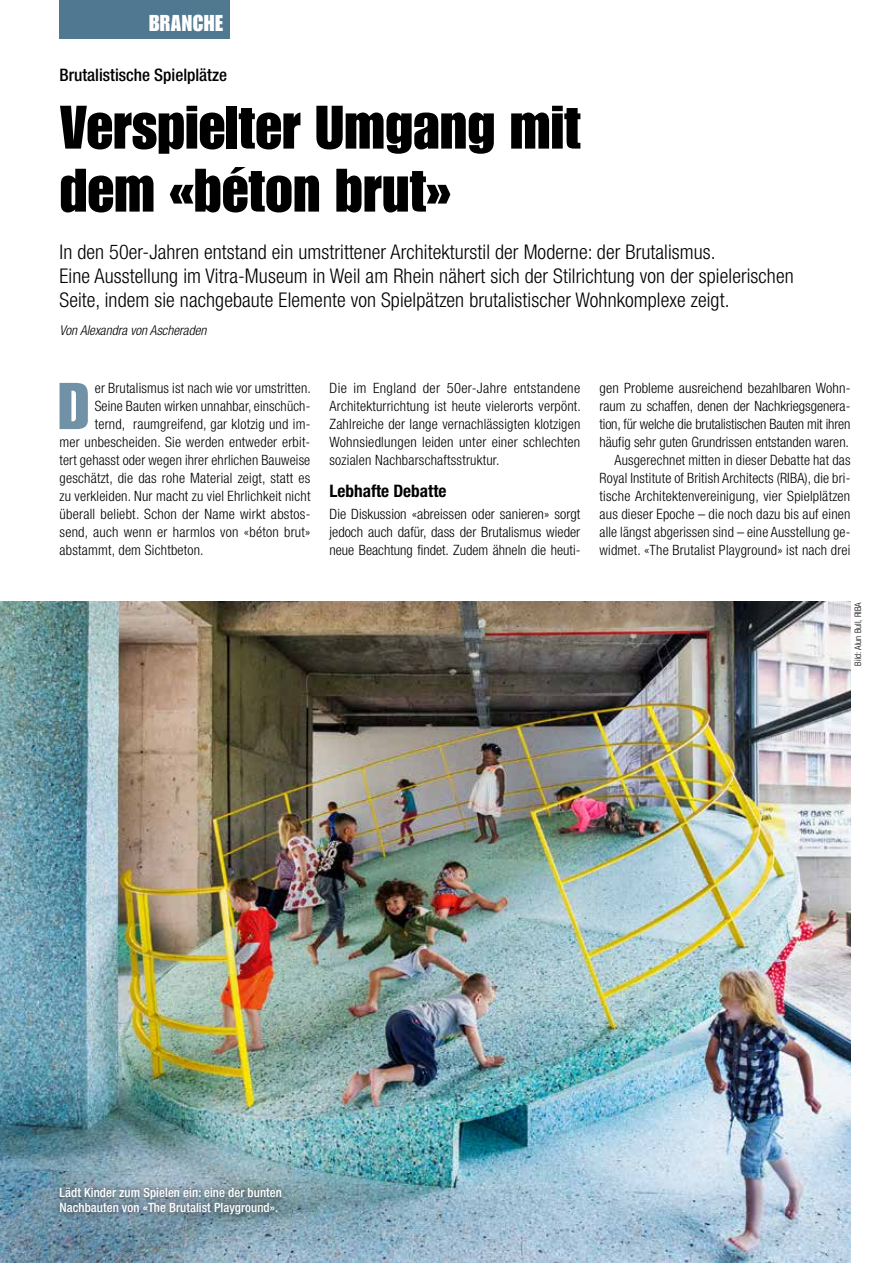
<style>
.page{position:relative;width:893px;height:1263px;background:#fff}
.page>*{position:absolute;margin:0;border:0;box-sizing:border-box;transform-origin:0 0}
.t1{font:64.65px "Impact LT Std";color:#7191a7}
.t2{font:60px/63px "Impact LT Std";color:#000}
.t3{font:22.5px "Impact LT Std";letter-spacing:.025em;color:#fff}
.t4{font:300 condensed 20.25px/24px "Helvetica Neue LT Pro";letter-spacing:.005em;color:#000}
.t5{font:500 condensed 17.25px "Helvetica Neue LT Pro";color:#000}
.t6{font:700 condensed 17.25px "Helvetica Neue LT Pro";color:#000}
.t7{font:300 condensed 14.25px/18px "Helvetica Neue LT Pro";letter-spacing:.015em;color:#000;text-align:justify}
.t8{font:italic 300 condensed 13.5px "Helvetica Neue LT Pro";color:#000}
.t9{font:500 condensed 12.75px/15px "Helvetica Neue LT Pro";letter-spacing:.005em;color:#fff}
.t10{font:300 condensed 9px "Helvetica Neue LT Pro";color:#000}
</style>
<div class="page">
<div style="left:60px;top:0;width:170px;height:38px;background:#507890"></div>
<img style="left:0;top:602px;width:850px;height:661px">
<div style="left:51px;top:1179px;width:240px;height:44px;background:#000;opacity:.45"></div>
<h3 class="t3" style="left:149px;top:10px;width:76px">BRANCHE</h3>
<p class="t5" style="left:60px;top:65px;width:169px">Brutalistische Spielplätze</p>
<h2 class="t2" style="left:60px;top:95px;width:523px">Verspielter Umgang mit dem «béton brut»</h2>
<p class="t4" style="left:60px;top:239px;width:736px">In den 50er-Jahren entstand ein umstrittener Architekturstil der Moderne: der Brutalismus.<br>Eine Ausstellung im Vitra-Museum in Weil am Rhein nähert sich der Stilrichtung von der spielerischen<br>Seite, indem sie nachgebaute Elemente von Spielpätzen brutalistischer Wohnkomplexe zeigt.</p>
<p class="t8" style="left:60px;top:323px;width:148px">Von Alexandra von Ascheraden</p>
<h1 class="t1" style="left:58px;top:369px;width:33px">D</h1>
<p class="t7" style="left:95px;top:379px;width:218px">er Brutalismus ist nach wie vor umstritten.</p>
<p class="t7" style="left:95px;top:397px;width:217px">Seine Bauten wirken unnahbar, einschüch-</p>
<p class="t7" style="left:95px;top:415px;width:217px">ternd, raumgreifend, gar klotzig und im-</p>
<p class="t7" style="left:60px;top:433px;width:252px">mer unbescheiden. Sie werden entweder erbit-</p>
<p class="t7" style="left:60px;top:451px;width:252px">tert gehasst oder wegen ihrer ehrlichen Bauweise</p>
<p class="t7" style="left:60px;top:469px;width:252px">geschätzt, die das rohe Material zeigt, statt es</p>
<p class="t7" style="left:60px;top:487px;width:252px">zu verkleiden. Nur macht zu viel Ehrlichkeit nicht</p>
<p class="t7" style="left:60px;top:505px;width:252px">überall beliebt. Schon der Name wirkt abstos-</p>
<p class="t7" style="left:60px;top:523px;width:253px">send, auch wenn er harmlos von «béton brut»</p>
<p class="t7" style="left:60px;top:541px;width:146px">abstammt, dem Sichtbeton.</p>
<p class="t7" style="left:330px;top:379px;width:253px">Die im England der 50er-Jahre entstandene Architekturrichtung ist heute vielerorts verpönt.<br>Zahlreiche der lange vernachlässigten klotzigen Wohnsiedlungen leiden unter einer schlechten sozialen Nachbarschaftsstruktur.</p>
<p class="t6" style="left:330px;top:481px;width:118px">Lebhafte Debatte</p>
<p class="t7" style="left:330px;top:505px;width:252px">Die Diskussion «abreissen oder sanieren» sorgt jedoch auch dafür, dass der Brutalismus wieder neue Beachtung findet. Zudem ähneln die heuti-</p>
<p class="t7" style="left:600px;top:379px;width:252px;text-align:right">gen Probleme ausreichend bezahlbaren Wohn&shy;raum zu schaffen, denen der Nachkriegsgenera&shy;tion, für welche die brutalistischen Bauten mit ihren häufig sehr guten Grundrissen entstanden waren.<br>Ausgerechnet mitten in dieser Debatte hat das Royal Institute of British Architects (RIBA), die bri&shy;tische Architektenvereinigung, vier Spielplätzen aus dieser Epoche – die noch dazu bis auf einen alle längst abgerissen sind – eine Ausstellung ge&shy;widmet. «The Brutalist Playground» ist nach drei</p>
<p class="t10" style="left:853px;top:665px;width:65px;rotate:-90deg">Bild: Alun Bull, RIBA</p>
<p class="t9" style="left:60px;top:1185px;width:224px">Lädt Kinder zum Spielen ein: eine der bunten<br>Nachbauten von «The Brutalist Playground».</p>
</div>
